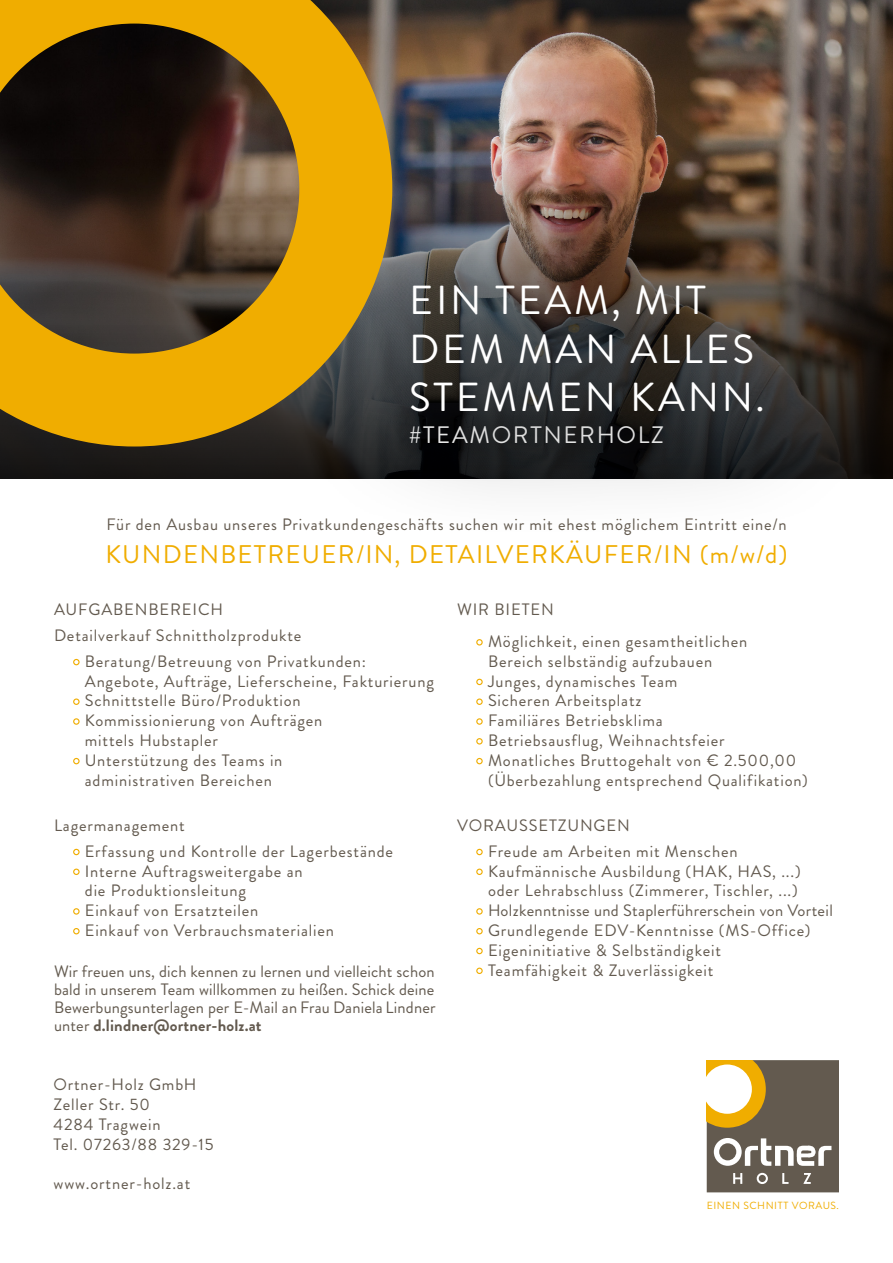
<style>
.page{position:relative;width:893px;height:1263px;background:#fff}
.page>*{position:absolute;margin:0;border:0;box-sizing:border-box;transform-origin:0 0}
.t1{font:40.5px/48.6px "Brandon Grotesque";letter-spacing:.07em;color:#fff}
.t2{font:25.5px "Brandon Grotesque";letter-spacing:.05em;color:#f0ad00}
.t3{font:23.85px "Brandon Grotesque";letter-spacing:.07em;color:#fff}
.t4{font:16.5px/19.8px "Brandon Grotesque";letter-spacing:.05em;color:#635a4f}
.t5{font:10.35px "Brandon Grotesque";letter-spacing:.05em;color:#f0ad00}
.s1{font-weight:700}
</style>
<div class="page">
<img style="left:0;top:0;width:893px;height:478px">
<svg style="left:73px;top:659px;width:7px;height:6px"></svg>
<svg style="left:73px;top:698px;width:7px;height:7px"></svg>
<svg style="left:73px;top:718px;width:7px;height:7px"></svg>
<svg style="left:73px;top:758px;width:7px;height:6px"></svg>
<svg style="left:73px;top:849px;width:7px;height:6px"></svg>
<svg style="left:73px;top:868px;width:7px;height:7px"></svg>
<svg style="left:73px;top:908px;width:7px;height:7px"></svg>
<svg style="left:73px;top:928px;width:7px;height:6px"></svg>
<div style="left:284px;top:155px;width:597px;height:388px;background:#000;opacity:.49"></div>
<svg style="left:476px;top:849px;width:7px;height:6px"></svg>
<svg style="left:476px;top:868px;width:7px;height:7px"></svg>
<svg style="left:476px;top:908px;width:7px;height:7px"></svg>
<svg style="left:476px;top:928px;width:7px;height:6px"></svg>
<svg style="left:476px;top:948px;width:7px;height:6px"></svg>
<svg style="left:476px;top:967px;width:7px;height:7px"></svg>
<svg style="left:476px;top:639px;width:7px;height:6px"></svg>
<svg style="left:476px;top:679px;width:7px;height:6px"></svg>
<svg style="left:476px;top:698px;width:7px;height:7px"></svg>
<svg style="left:476px;top:718px;width:7px;height:7px"></svg>
<svg style="left:476px;top:738px;width:7px;height:6px"></svg>
<svg style="left:476px;top:758px;width:7px;height:6px"></svg>
<svg style="left:707px;top:1060px;width:132px;height:132px"></svg>
<svg style="left:0;top:0;width:392px;height:446px;background:#856317"></svg>
<h1 class="t1" style="left:409px;top:277px;width:357px">EIN TEAM, MIT<br>DEM MAN ALLES<br>STEMMEN KANN.</h1>
<h3 class="t3" style="left:409px;top:418px;width:257px">#TEAMORTNERHOLZ</h3>
<p class="t4" style="left:106px;top:515px;width:681px">Für den Ausbau unseres Privatkundengeschäfts suchen wir mit ehest möglichem Eintritt eine/n</p>
<h2 class="t2" style="left:105px;top:537px;width:684px">KUNDENBETREUER/IN, DETAILVERKÄUFER/IN (m/w/d)</h2>
<p class="t4" style="left:54px;top:599px;width:171px">AUFGABENBEREICH</p>
<p class="t4" style="left:54px;top:625px;width:249px">Detailverkauf Schnittholzprodukte</p>
<p class="t4" style="left:85px;top:651px;width:283px">Beratung/Betreuung von Privatkunden:</p>
<p class="t4" style="left:85px;top:671px;width:350px">Angebote, Aufträge, Lieferscheine, Fakturierung<br>Schnittstelle Büro/Produktion<br>Kommissionierung von Aufträgen<br>mittels Hubstapler<br>Unterstützung des Teams in<br>administrativen Bereichen</p>
<p class="t4" style="left:54px;top:815px;width:132px">Lagermanagement</p>
<p class="t4" style="left:85px;top:841px;width:310px">Erfassung und Kontrolle der Lagerbestände<br>Interne Auftragsweitergabe an<br>die Produktionsleitung<br>Einkauf von Ersatzteilen<br>Einkauf von Verbrauchsmaterialien</p>
<p class="t4" style="left:54px;top:963px;width:383px;line-height:18px;text-align:justify">Wir freuen uns, dich kennen zu lernen und vielleicht schon bald in unserem Team willkommen zu heißen. Schick deine Bewerbungsunterlagen per E-Mail an Frau Daniela Lindner unter <span class="s1">d.lindner@ortner-holz.at</span></p>
<p class="t4" style="left:54px;top:1075px;width:161px">Ortner-Holz GmbH<br>Zeller Str. 50<br>4284 Tragwein<br>Tel. 07263/88 329-15</p>
<p class="t4" style="left:54px;top:1174px;width:138px">www.ortner-holz.at</p>
<p class="t4" style="left:488px;top:593px;width:261px;line-height:32.2px;text-indent:-31px">WIR BIETEN<br>Möglichkeit, einen gesamtheitlichen</p>
<p class="t4" style="left:488px;top:651px;width:321px">Bereich selbständig aufzubauen<br>Junges, dynamisches Team<br>Sicheren Arbeitsplatz<br>Familiäres Betriebsklima<br>Betriebsausflug, Weihnachtsfeier Monatliches Bruttogehalt von € 2.500,00 (Überbezahlung entsprechend Qualifikation)</p>
<p class="t4" style="left:488px;top:812px;width:251px;line-height:26px;text-indent:-31px">VORAUSSETZUNGEN<br>Freude am Arbeiten mit Menschen</p>
<p class="t4" style="left:488px;top:861px;width:346px">Kaufmännische Ausbildung (HAK, HAS, ...) oder Lehrabschluss (Zimmerer, Tischler, ...)<br>Holzkenntnisse und Staplerführerschein von Vorteil Grundlegende EDV-Kenntnisse (MS-Office)<br>Eigeninitiative &amp; Selbständigkeit<br>Teamfähigkeit &amp; Zuverlässigkeit</p>
<p class="t5" style="left:707px;top:1198px;width:134px">EINEN SCHNITT VORAUS.</p>
</div>
